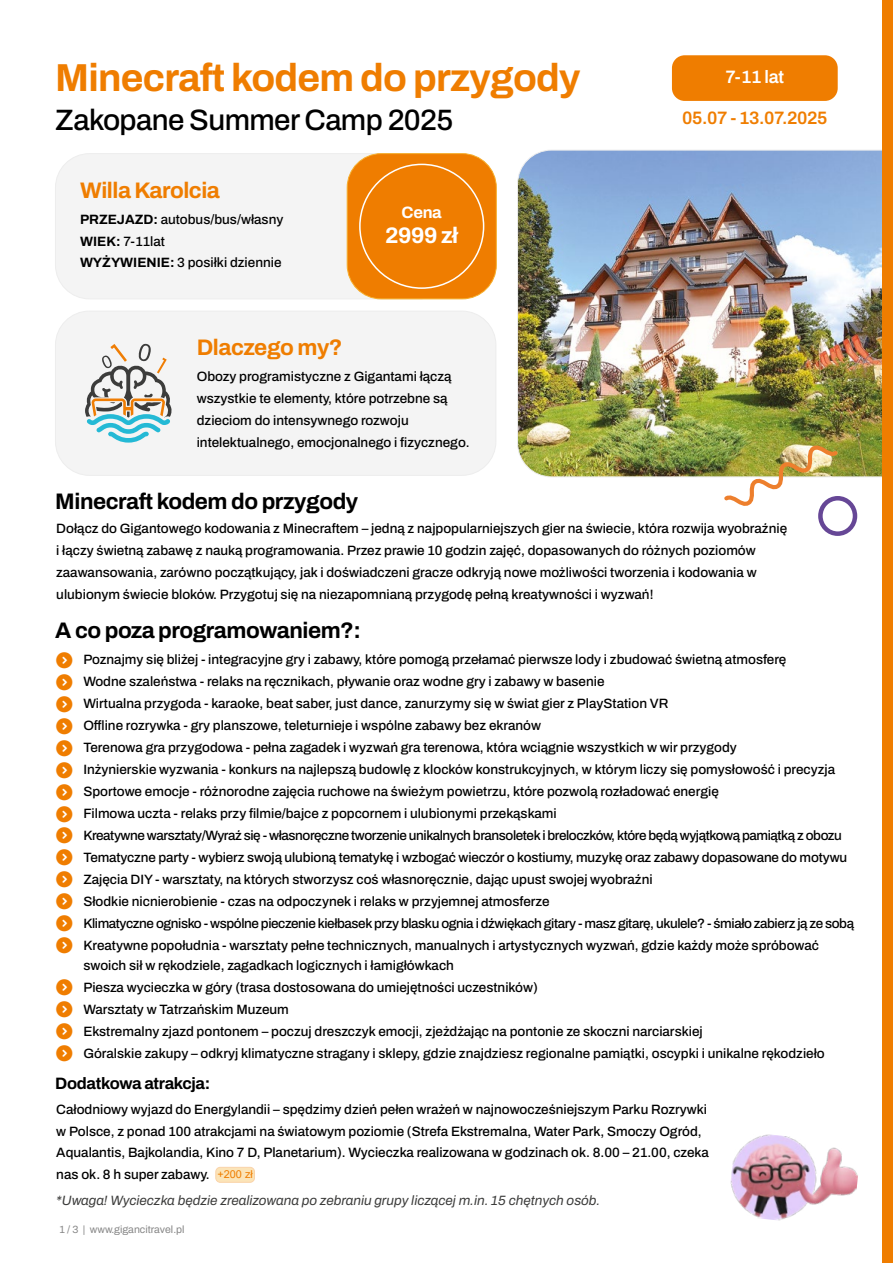
<style>
.page{position:relative;width:893px;height:1263px;background:#fff}
.page>*{position:absolute;margin:0;border:0;box-sizing:border-box;transform-origin:0 0}
.t1{font:700 39px "Archivo";letter-spacing:-.02em;color:#ef7d00}
.t2{font:500 29.55px "Archivo";letter-spacing:-.02em;color:#000}
.t3{font:700 22.5px "Archivo";letter-spacing:-.02em;color:#000}
.t4{font:700 22.5px "Archivo";letter-spacing:-.02em;color:#ef7d00}
.t5{font:700 22.5px "Archivo";letter-spacing:-.02em;color:#fff}
.t6{font:600 18px "Archivo";letter-spacing:-.02em;color:#ef7d00}
.t7{font:600 18px "Archivo";color:#fff}
.t8{font:700 16.5px "Archivo";letter-spacing:-.02em;color:#000}
.t9{font:700 16.5px "Archivo";color:#fff}
.t10{font:500 13.5px/21.9px "Archivo";color:#000}
.t11{font:italic 13.5px "Archivo";color:#3c3c3b}
.t12{font:10.95px "Arial";color:#ef7d00}
.t13{font:10.5px "Archivo";color:#878787}
.s1{font-weight:700}
</style>
<div class="page">
<img style="left:517px;top:150px;width:365px;height:327px">
<div style="left:55px;top:154px;width:441px;height:145px;background:#f4f4f4;border-radius:34px"></div>
<div style="left:55px;top:153px;width:441px;height:146px;border:1px solid #ededed;border-radius:34px"></div>
<div style="left:55px;top:311px;width:441px;height:164px;background:#f4f4f4;border-radius:34px"></div>
<div style="left:55px;top:311px;width:441px;height:164px;border:1px solid #ededed;border-radius:34px"></div>
<div style="left:216px;top:1167px;width:39px;height:15px;background:#fbe4b8;border-radius:4px"></div>
<div style="left:216px;top:1167px;width:39px;height:15px;border:1px solid #ef7d00;border-radius:4px"></div>
<div style="left:882px;top:0;width:11px;height:1263px;background:#ef7d00"></div>
<div style="left:400px;top:150px;width:100px;height:153px;border:8px solid #fff;border-radius:34px"></div>
<div style="left:347px;top:154px;width:149px;height:145px;background:#ef7d00;border-radius:34px"></div>
<div style="left:347px;top:153px;width:149px;height:146px;border:1px solid #f6af2d;border-radius:34px"></div>
<img style="left:724px;top:445px;width:114px;height:61px">
<div style="left:818px;top:496px;width:39px;height:40px;border:4px solid #664796;border-radius:50%"></div>
<svg style="left:85px;top:344px;width:87px;height:99px"></svg>
<div style="left:672px;top:55px;width:166px;height:46px;background:#ef7d00;border-radius:13px"></div>
<img style="left:730px;top:1134px;width:128px;height:87px">
<h1 class="t1" style="left:55px;top:48px;width:527px">Minecraft kodem do przygody</h1>
<h2 class="t2" style="left:55px;top:97px;width:400px">Zakopane Summer Camp 2025</h2>
<h3 class="t4" style="left:80px;top:173px;width:141px">Willa Karolcia</h3>
<p class="t10" style="left:80px;top:209px;width:205px"><span class="s1">PRZEJAZD:</span> autobus/bus/własny<br><span class="s1">WIEK:</span> 7-11lat<br><span class="s1">WYŻYWIENIE:</span> 3 posiłki dziennie</p>
<h3 class="t4" style="left:197px;top:331px;width:148px">Dlaczego my?</h3>
<p class="t9" style="left:402px;top:200px;width:42px">Cena</p>
<h3 class="t5" style="left:385px;top:218px;width:74px">2999 zł</h3>
<p class="t10" style="left:197px;top:366px;width:275px">Obozy programistyczne z Gigantami łączą wszystkie te elementy, które potrzebne są dzieciom do intensywnego rozwoju intelektualnego, emocjonalnego i fizycznego.</p>
<h3 class="t7" style="left:726px;top:63px;width:60px">7-11 lat</h3>
<h3 class="t6" style="left:682px;top:105px;width:147px">05.07 - 13.07.2025</h3>
<h3 class="t3" style="left:55px;top:484px;width:304px">Minecraft kodem do przygody</h3>
<p class="t10" style="left:56px;top:518px;width:732px">Dołącz do Gigantowego kodowania z Minecraftem – jedną z najpopularniejszych gier na świecie, która rozwija wyobraźnię i łączy świetną zabawę z nauką programowania. Przez prawie 10 godzin zajęć, dopasowanych do różnych poziomów zaawansowania, zarówno początkujący, jak i doświadczeni gracze odkryją nowe możliwości tworzenia i kodowania w ulubionym świecie bloków. Przygotuj się na niezapomnianą przygodę pełną kreatywności i wyzwań!</p>
<h3 class="t3" style="left:55px;top:614px;width:307px">A co poza programowaniem?:</h3>
<p class="t10" style="left:83px;top:649px;width:772px">Poznajmy się bliżej - integracyjne gry i zabawy, które pomogą przełamać pierwsze lody i zbudować świetną atmosferę<br>Wodne szaleństwa - relaks na ręcznikach, pływanie oraz wodne gry i zabawy w basenie<br>Wirtualna przygoda - karaoke, beat saber, just dance, zanurzymy się w świat gier z PlayStation VR<br>Offline rozrywka - gry planszowe, teleturnieje i wspólne zabawy bez ekranów<br>Terenowa gra przygodowa - pełna zagadek i wyzwań gra terenowa, która wciągnie wszystkich w wir przygody<br>Inżynierskie wyzwania - konkurs na najlepszą budowlę z klocków konstrukcyjnych, w którym liczy się pomysłowość i precyzja Sportowe emocje - różnorodne zajęcia ruchowe na świeżym powietrzu, które pozwolą rozładować energię<br>Filmowa uczta - relaks przy filmie/bajce z popcornem i ulubionymi przekąskami<br>Kreatywne warsztaty/Wyraź się - własnoręczne tworzenie unikalnych bransoletek i breloczków, które będą wyjątkową pamiątką z obozu Tematyczne party - wybierz swoją ulubioną tematykę i wzbogać wieczór o kostiumy, muzykę oraz zabawy dopasowane do motywu Zajęcia DIY - warsztaty, na których stworzysz coś własnoręcznie, dając upust swojej wyobraźni<br>Słodkie nicnierobienie - czas na odpoczynek i relaks w przyjemnej atmosferze<br>Klimatyczne ognisko - wspólne pieczenie kiełbasek przy blasku ognia i dźwiękach gitary - masz gitarę, ukulele? - śmiało zabierz ją ze sobą Kreatywne popołudnia - warsztaty pełne technicznych, manualnych i artystycznych wyzwań, gdzie każdy może spróbować</p>
<p class="t10" style="left:83px;top:954px;width:743px">swoich sił w rękodziele, zagadkach logicznych i łamigłówkach<br>Piesza wycieczka w góry (trasa dostosowana do umiejętności uczestników)<br>Warsztaty w Tatrzańskim Muzeum<br>Ekstremalny zjazd pontonem – poczuj dreszczyk emocji, zjeżdżając na pontonie ze skoczni narciarskiej<br>Góralskie zakupy – odkryj klimatyczne stragany i sklepy, gdzie znajdziesz regionalne pamiątki, oscypki i unikalne rękodzieło</p>
<p class="t8" style="left:55px;top:1071px;width:157px">Dodatkowa atrakcja:</p>
<p class="t10" style="left:56px;top:1098px;width:654px">Całodniowy wyjazd do Energylandii – spędzimy dzień pełen wrażeń w najnowocześniejszym Parku Rozrywki w Polsce, z ponad 100 atrakcjami na światowym poziomie (Strefa Ekstremalna, Water Park, Smoczy Ogród, Aqualantis, Bajkolandia, Kino 7 D, Planetarium). Wycieczka realizowana w godzinach ok. 8.00 – 21.00, czeka nas ok. 8 h super zabawy.</p>
<p class="t12" style="left:217px;top:1167px;width:37px">+200 zł</p>
<p class="t11" style="left:56px;top:1190px;width:545px">*Uwaga! Wycieczka będzie zrealizowana po zebraniu grupy liczącej m.in. 15 chętnych osób.</p>
<p class="t13" style="left:60px;top:1221px;width:127px">1 / 3 | www.gigancitravel.pl</p>
</div>
